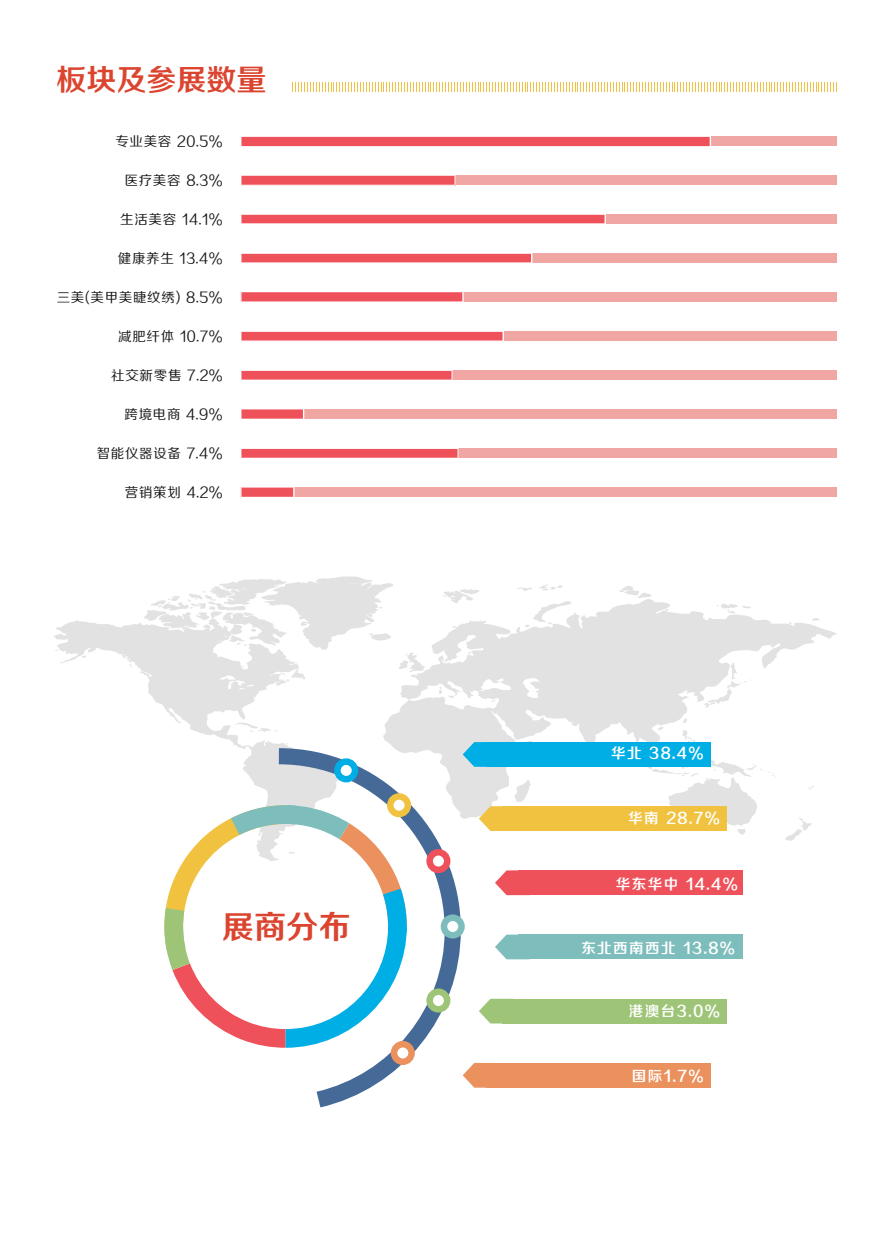
<style>
.page{position:relative;width:893px;height:1238px;background:#fff}
.page>*{position:absolute;margin:0;border:0;box-sizing:border-box;transform-origin:0 0}
.t1{font:32.25px "FZZZHONGJW GB1 0";color:#db452f}
.t2{font:30px "FZZZHONGJW GB1 0";color:#db452f}
.t3{font:14.55px "FZZZHONGJW GB1 0";letter-spacing:.1em;color:#fff}
.t4{font:13.5px "FZZHJW GB1 0";letter-spacing:.05em;color:#151715}
</style>
<div class="page">
<svg style="left:54px;top:576px;width:783px;height:265px"></svg>
<div style="left:241px;top:137px;width:596px;height:9px;background:#f0a7a4"></div>
<svg style="left:241px;top:136px;width:470px;height:11px;background:#f16d75"></svg>
<div style="left:241px;top:214px;width:596px;height:9px;background:#f0a7a4"></div>
<svg style="left:241px;top:214px;width:365px;height:10px;background:#f16b73"></svg>
<div style="left:241px;top:253px;width:596px;height:9px;background:#f0a7a4"></div>
<svg style="left:241px;top:253px;width:291px;height:10px;background:#f16a72"></svg>
<div style="left:241px;top:175px;width:596px;height:10px;background:#f0a7a4"></div>
<svg style="left:241px;top:175px;width:215px;height:11px;background:#f17078"></svg>
<div style="left:241px;top:292px;width:596px;height:9px;background:#f0a7a4"></div>
<svg style="left:240px;top:291px;width:224px;height:11px;background:#f16e76"></svg>
<div style="left:241px;top:331px;width:596px;height:9px;background:#f0a7a4"></div>
<svg style="left:241px;top:331px;width:263px;height:11px;background:#f2757d"></svg>
<div style="left:241px;top:370px;width:596px;height:9px;background:#f0a7a4"></div>
<svg style="left:241px;top:370px;width:212px;height:10px;background:#f16870"></svg>
<div style="left:241px;top:409px;width:596px;height:9px;background:#f0a7a4"></div>
<svg style="left:241px;top:409px;width:63px;height:10px"></svg>
<div style="left:241px;top:448px;width:596px;height:9px;background:#f0a7a4"></div>
<svg style="left:241px;top:448px;width:218px;height:10px;background:#f0666f"></svg>
<div style="left:241px;top:487px;width:596px;height:10px;background:#f0a7a4"></div>
<svg style="left:240px;top:487px;width:55px;height:11px"></svg>
<svg style="left:164px;top:803px;width:99px;height:243px"></svg>
<svg style="left:263px;top:740px;width:206px;height:368px"></svg>
<svg style="left:337px;top:761px;width:18px;height:18px"></svg>
<div style="left:334px;top:758px;width:24px;height:24px;border:6px solid #00aee6;border-radius:50%"></div>
<svg style="left:390px;top:796px;width:18px;height:18px"></svg>
<div style="left:387px;top:793px;width:24px;height:24px;border:6px solid #f1c23f;border-radius:50%"></div>
<svg style="left:444px;top:917px;width:17px;height:18px"></svg>
<div style="left:441px;top:914px;width:24px;height:24px;border:6px solid #7dbdbc;border-radius:50%"></div>
<svg style="left:430px;top:852px;width:17px;height:17px"></svg>
<div style="left:426px;top:849px;width:24px;height:24px;border:6px solid #ef515b;border-radius:50%"></div>
<svg style="left:430px;top:991px;width:17px;height:18px"></svg>
<div style="left:426px;top:988px;width:24px;height:24px;border:6px solid #9ec577;border-radius:50%"></div>
<svg style="left:394px;top:1044px;width:18px;height:17px"></svg>
<div style="left:391px;top:1040px;width:24px;height:24px;border:6px solid #ea915e;border-radius:50%"></div>
<div style="left:518px;top:870px;width:225px;height:25px;background:#ef515b"></div>
<svg style="left:495px;top:870px;width:23px;height:25px"></svg>
<div style="left:518px;top:934px;width:225px;height:25px;background:#7dbdbc"></div>
<svg style="left:495px;top:934px;width:23px;height:25px"></svg>
<div style="left:502px;top:998px;width:224px;height:25px;background:#9ec577"></div>
<svg style="left:479px;top:998px;width:46px;height:25px"></svg>
<div style="left:486px;top:1062px;width:224px;height:25px;background:#ea915e"></div>
<svg style="left:463px;top:1062px;width:46px;height:25px"></svg>
<div style="left:486px;top:742px;width:224px;height:24px;background:#00aee6"></div>
<svg style="left:463px;top:742px;width:23px;height:24px"></svg>
<div style="left:502px;top:806px;width:224px;height:25px;background:#f1c23f"></div>
<svg style="left:479px;top:806px;width:23px;height:25px"></svg>
<svg style="left:292px;top:82px;width:545px;height:9px"></svg>
<h2 class="t2" style="left:57px;top:63px;width:211px">板块及参展数量</h2>
<p class="t4" style="left:115px;top:134px;width:109px">专业美容 20.5%</p>
<p class="t4" style="left:125px;top:173px;width:100px">医疗美容 8.3%</p>
<p class="t4" style="left:120px;top:212px;width:104px">生活美容 14.1%</p>
<p class="t4" style="left:118px;top:251px;width:107px">健康养生 13.4%</p>
<p class="t4" style="left:57px;top:290px;width:168px">三美(美甲美睫纹绣) 8.5%</p>
<p class="t4" style="left:118px;top:329px;width:106px">减肥纤体 10.7%</p>
<p class="t4" style="left:111px;top:368px;width:113px">社交新零售 7.2%</p>
<p class="t4" style="left:124px;top:407px;width:100px">跨境电商 4.9%</p>
<p class="t4" style="left:97px;top:446px;width:128px">智能仪器设备 7.4%</p>
<p class="t4" style="left:125px;top:485px;width:100px">营销策划 4.2%</p>
<h1 class="t1" style="left:222px;top:909px;width:131px">展商分布</h1>
<p class="t3" style="left:611px;top:745px;width:94px">华北 38.4%</p>
<p class="t3" style="left:628px;top:809px;width:93px">华南 28.7%</p>
<p class="t3" style="left:616px;top:875px;width:124px">华东华中 14.4%</p>
<p class="t3" style="left:581px;top:939px;width:155px">东北西南西北 13.8%</p>
<p class="t3" style="left:629px;top:1002px;width:93px">港澳台3.0%</p>
<p class="t3" style="left:632px;top:1067px;width:73px">国际1.7%</p>
</div>
